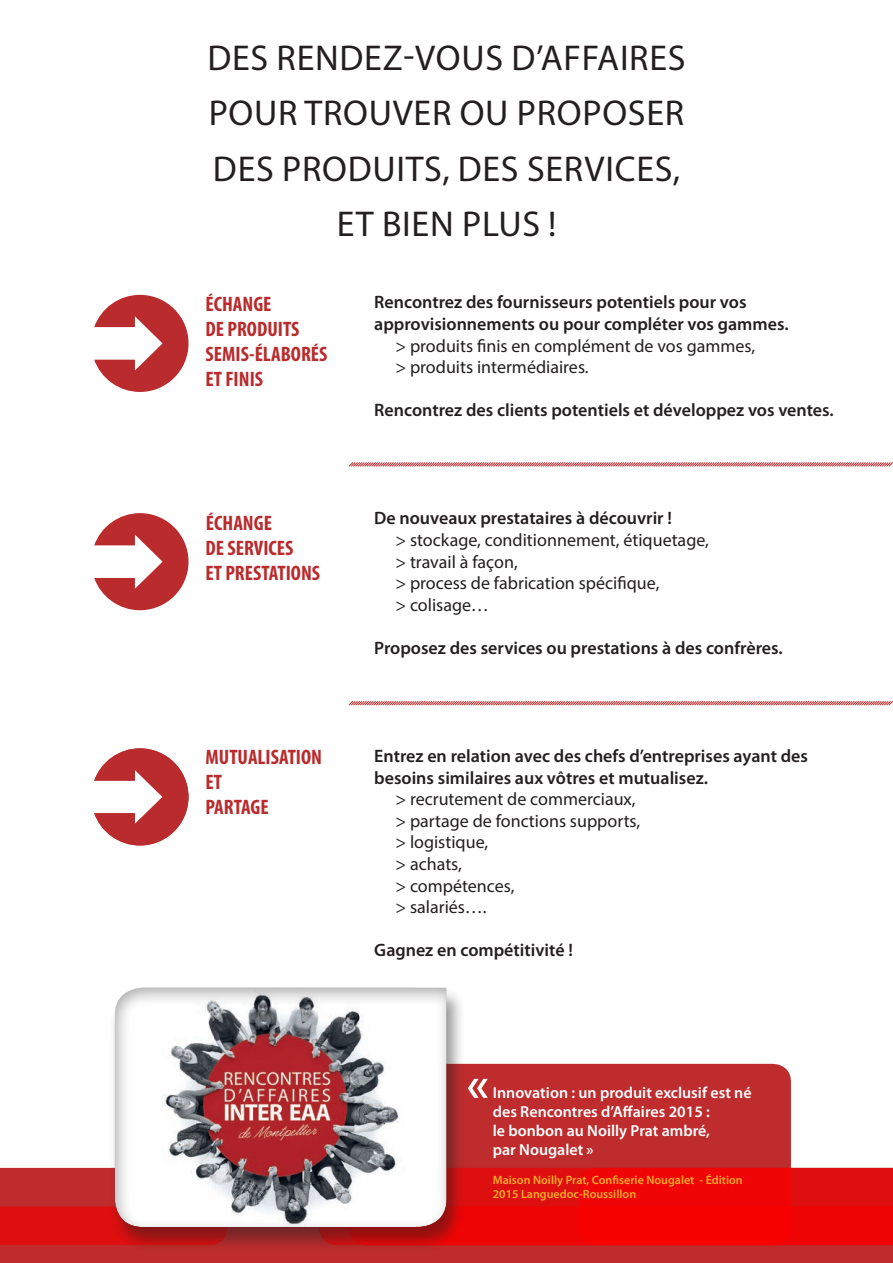
<style>
.page{position:relative;width:893px;height:1263px;background:#fff}
.page>*{position:absolute;margin:0;border:0;box-sizing:border-box;transform-origin:0 0}
.t1{font:600 50.7px "Myriad Pro";color:#fff}
.t2{font:36px/55.5px "Myriad Pro";letter-spacing:.02em;color:#231f20;text-align:center}
.t3{font:700 condensed 21px/25.2px "Myriad Pro";color:#b92b2c}
.t4{font:600 18px/21.6px "Myriad Pro";color:#231f20}
.t5{font:18px/21.6px "Myriad Pro";color:#231f20}
.t6{font:600 15.9px/19.2px "Myriad Pro";color:#fff}
.t7{font:600 12px/14.4px "Myriad Pro";color:#faaa2b}
</style>
<div class="page">
<div style="left:466px;top:1064px;width:325px;height:104px;background:#be2c2d"></div>
<div style="left:0;top:1245px;width:893px;height:18px;background:#be2c2d"></div>
<svg style="left:0;top:1168px;width:109px;height:77px;background:#cd1d1e"></svg>
<svg style="left:466px;top:1168px;width:427px;height:77px;background:#ec0606"></svg>
<div style="left:109px;top:988px;width:357px;height:264px;background:#231f20;opacity:.47"></div>
<div style="left:113px;top:985px;width:334px;height:242px;background:#231f20;opacity:.38"></div>
<svg style="left:94px;top:295px;width:95px;height:97px"></svg>
<svg style="left:94px;top:513px;width:95px;height:97px"></svg>
<svg style="left:94px;top:748px;width:95px;height:97px"></svg>
<svg style="left:348px;top:701px;width:545px;height:5px;background:#de9898"></svg>
<svg style="left:348px;top:462px;width:545px;height:5px;background:#de9798"></svg>
<h2 class="t2" style="left:207px;top:29px;width:480px">DES RENDEZ-VOUS D’AFFAIRES<br>POUR TROUVER OU PROPOSER<br>DES PRODUITS, DES SERVICES,<br>ET BIEN PLUS !</h2>
<p class="t3" style="left:206px;top:291px;width:123px">ÉCHANGE<br>DE PRODUITS<br>SEMIS-ÉLABORÉS<br>ET FINIS</p>
<p class="t4" style="left:374px;top:291px;width:416px">Rencontrez des fournisseurs potentiels pour vos approvisionnements ou pour compléter vos gammes.</p>
<p class="t5" style="left:395px;top:334px;width:361px">&gt; produits finis en complément de vos gammes, &gt; produits intermédiaires.</p>
<p class="t4" style="left:374px;top:399px;width:461px">Rencontrez des clients potentiels et développez vos ventes.</p>
<p class="t3" style="left:206px;top:510px;width:116px">ÉCHANGE<br>DE SERVICES<br>ET PRESTATIONS</p>
<p class="t4" style="left:374px;top:507px;width:299px">De nouveaux prestataires à découvrir !</p>
<p class="t5" style="left:395px;top:529px;width:315px">&gt; stockage, conditionnement, étiquetage, &gt; travail à façon,<br>&gt; process de fabrication spécifique,<br>&gt; colisage…</p>
<p class="t4" style="left:374px;top:637px;width:410px">Proposez des services ou prestations à des confrères.</p>
<p class="t3" style="left:206px;top:744px;width:118px">MUTUALISATION<br>ET<br>PARTAGE</p>
<p class="t4" style="left:374px;top:745px;width:435px">Entrez en relation avec des chefs d’entreprises ayant des besoins similaires aux vôtres et mutualisez.</p>
<p class="t5" style="left:395px;top:788px;width:246px">&gt; recrutement de commerciaux, &gt; partage de fonctions supports, &gt; logistique,<br>&gt; achats,<br>&gt; compétences,<br>&gt; salariés….</p>
<p class="t4" style="left:374px;top:939px;width:200px">Gagnez en compétitivité !</p>
<h1 class="t1" style="left:466px;top:1052px;width:24px">«</h1>
<p class="t6" style="left:493px;top:1082px;width:260px">Innovation : un produit exclusif est né des Rencontres d’Affaires 2015 :<br>le bonbon au Noilly Prat ambré,<br>par Nougalet »</p>
<p class="t7" style="left:493px;top:1172px;width:251px">Maison Noilly Prat, Confiserie Nougalet - Édition<br>2015 Languedoc-Roussillon</p>
</div>
